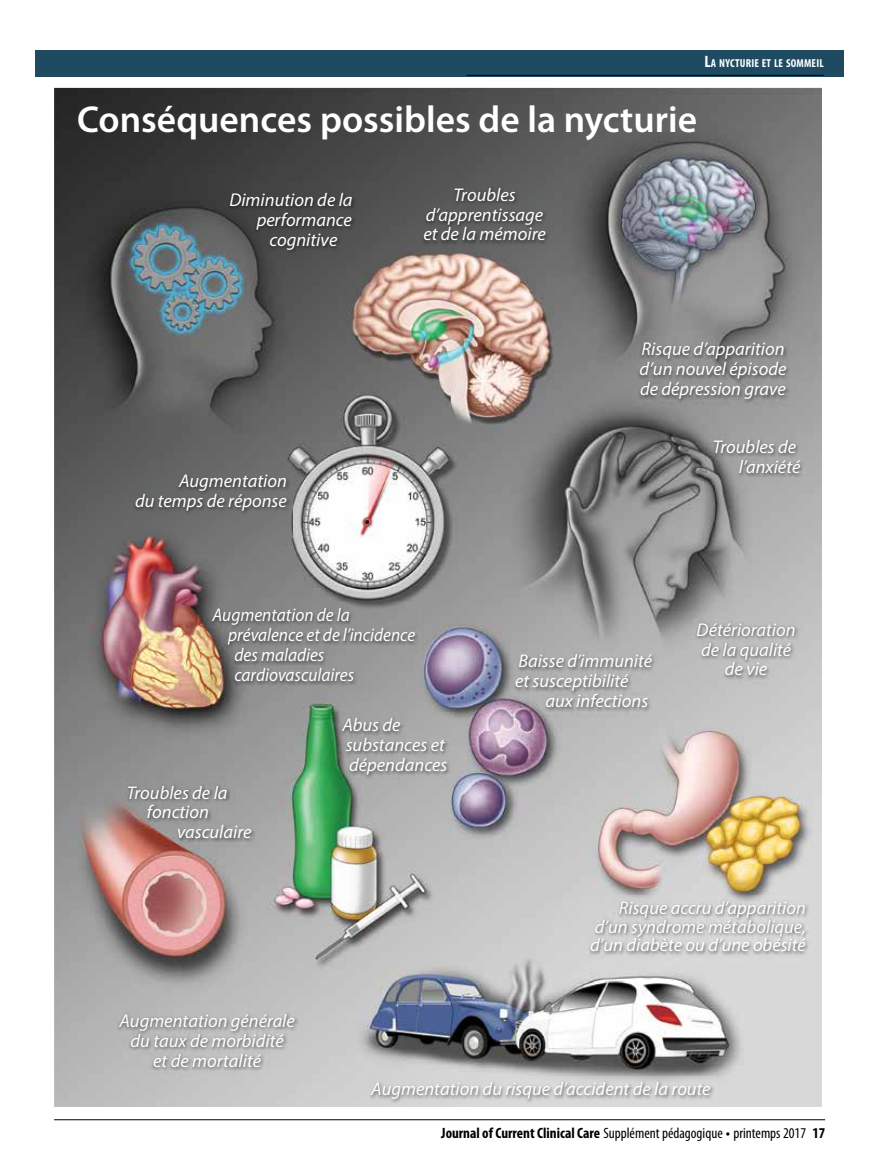
<style>
.page{position:relative;width:878px;height:1175px;background:#fff}
.page>*{position:absolute;margin:0;border:0;box-sizing:border-box;transform-origin:0 0}
.t1{font:600 37.5px "Myriad Pro";color:#fff}
.t2{font:italic 18.45px/19.8px "Myriad Pro";color:#fff;text-align:center}
.t3{font:italic 18.45px "Myriad Pro";color:#fff;scale:.94 1}
.t4{font:condensed 15px "Myriad Pro";color:#000}
.t5{font:700 condensed 11.55px "Myriad Pro";letter-spacing:.015em;color:#fff}
.s1{font-size:16.5px}
.s2{font-weight:700}
</style>
<div class="page">
<hr style="left:54px;top:1119px;width:771px;height:1px;background:#000">
<img style="left:54px;top:88px;width:768px;height:1018px">
<img style="left:225px;top:188px;width:133px;height:69px">
<img style="left:419px;top:182px;width:132px;height:70px">
<img style="left:131px;top:468px;width:162px;height:69px">
<img style="left:366px;top:1076px;width:350px;height:29px">
<img style="left:692px;top:617px;width:109px;height:90px">
<img style="left:635px;top:337px;width:157px;height:69px">
<img style="left:704px;top:434px;width:101px;height:50px">
<img style="left:338px;top:712px;width:115px;height:70px">
<img style="left:511px;top:648px;width:146px;height:70px">
<img style="left:208px;top:602px;width:212px;height:89px">
<img style="left:123px;top:780px;width:134px;height:89px">
<img style="left:586px;top:895px;width:225px;height:86px">
<img style="left:115px;top:1008px;width:186px;height:89px">
<div style="left:35px;top:50px;width:806px;height:26px;background:#1e4b62"></div>
<hr style="left:467px;top:75px;width:356px;height:1px;background:#000">
<p class="t5" style="left:712px;top:56px;width:113px">A NYCTURIE ET L<span class="s1">’</span>UROLOG E</p>
<p class="t5" style="left:704px;top:56px;width:120px"><span class="s1">L</span>A NYCTURIE ET LE SOMMEIL</p>
<h1 class="t1" style="left:77px;top:95px;width:621px">Conséquences possibles de la nycturie</h1>
<p class="t2" style="left:229px;top:190px;width:125px">Diminution de la</p>
<p class="t2" style="left:257px;top:210px;width:97px">performance</p>
<p class="t2" style="left:269px;top:229px;width:70px">cognitive</p>
<p class="t2" style="left:423px;top:184px;width:124px">Troubles d’apprentissage et de la mémoire</p>
<p class="t2" style="left:135px;top:470px;width:153px;text-align:right">Augmentation<br>du temps de réponse</p>
<p class="t3" style="left:212px;top:604px;width:148px">Augmentation de la</p>
<p class="t3" style="left:228px;top:623px;width:200px">prévalence et de l’incidence</p>
<p class="t3" style="left:234px;top:643px;width:97px">des maladies</p>
<p class="t3" style="left:234px;top:663px;width:129px">cardiovasculaires</p>
<p class="t2" style="left:127px;top:782px;width:102px">Troubles de la fonction</p>
<p class="t2" style="left:177px;top:821px;width:76px">vasculaire</p>
<p class="t2" style="left:342px;top:715px;width:107px;text-align:left">Abus de substances et dépendances</p>
<p class="t2" style="left:119px;top:1010px;width:177px">Augmentation générale du taux de morbidité<br>et de mortalité</p>
<p class="t2" style="left:639px;top:339px;width:148px;text-align:justify">Risque d’apparition d’un nouvel épisode de dépression grave</p>
<p class="t2" style="left:712px;top:437px;width:89px;text-align:right">Troubles de l’anxiété</p>
<p class="t2" style="left:515px;top:651px;width:139px;text-align:left">Baisse d’immunité et susceptibilité</p>
<p class="t2" style="left:545px;top:690px;width:104px">aux infections</p>
<p class="t2" style="left:696px;top:619px;width:101px">Détérioration de la qualité de vie</p>
<p class="t2" style="left:590px;top:898px;width:217px;line-height:18.8px;text-align:justify;text-indent:29px">Risque accru d’apparition d’un syndrome métabolique, d’un diabète ou d’une obésité</p>
<p class="t2" style="left:371px;top:1078px;width:341px">Augmentation du risque d’accident de la route</p>
<p class="t4" style="left:441px;top:1124px;width:385px"><span class="s2">Journal of Current Clinical Care</span> Supplément pédagogique <span class="s2">•</span> printemps 2017 <span class="s2">17</span></p>
</div>
